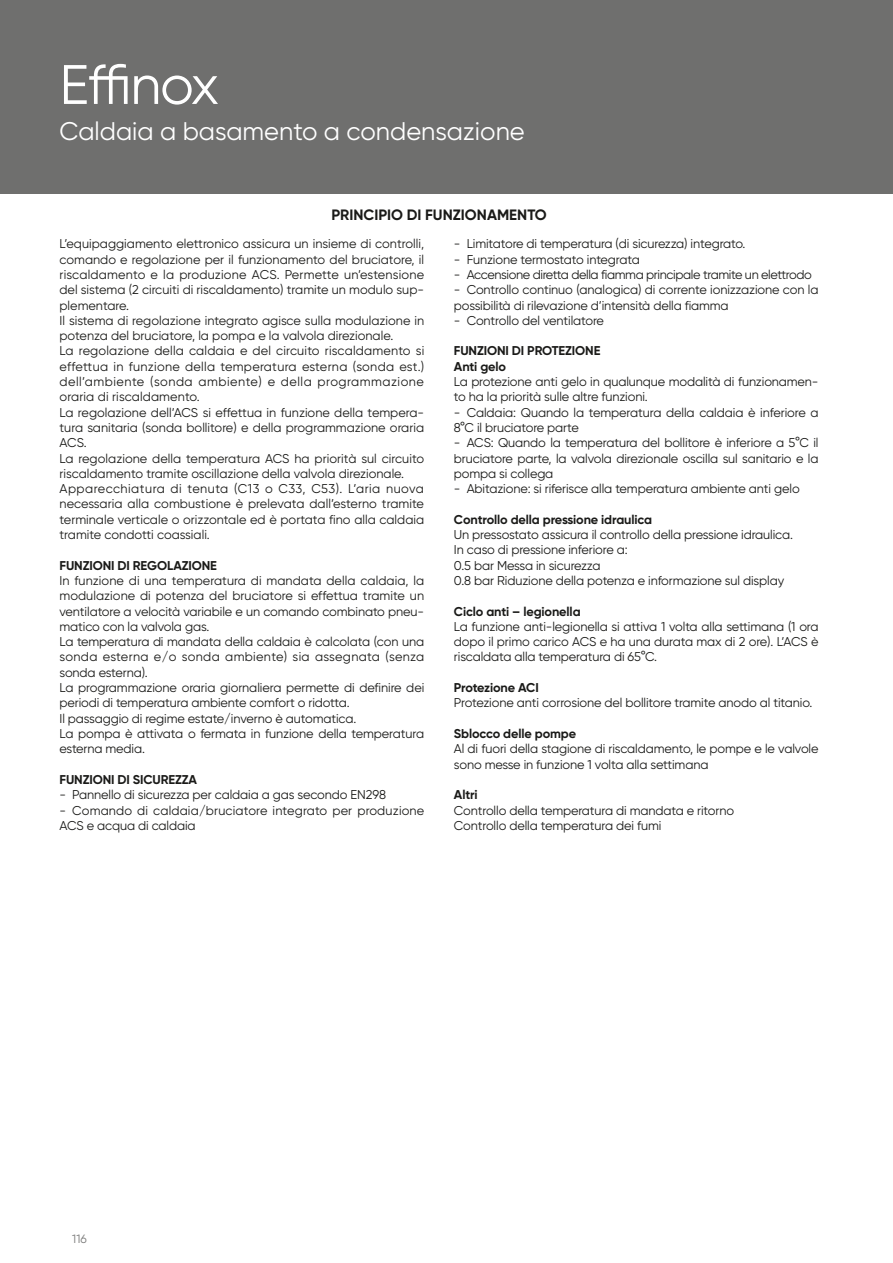
<style>
.page{position:relative;width:893px;height:1263px;background:#fff}
.page>*{position:absolute;margin:0;border:0;box-sizing:border-box;transform-origin:0 0}
.t1{font:55.5px "Gilroy";color:#fff}
.t2{font:25.5px "Gilroy";color:#fff}
.t3{font:700 15px "Gilroy";color:#1a1a18}
.t4{font:12.75px/15.3px "Gilroy";letter-spacing:-.01em;color:#1a1a18}
.t5{font:700 12.75px/15.3px "Gilroy";letter-spacing:-.01em;color:#1a1a18}
.t6{font:12.75px/15.3px "Gilroy";letter-spacing:.01em;color:#1a1a18}
.t7{font:12.75px "Gilroy";letter-spacing:-.03em;color:#1a1a18}
.t8{font:12px "Gilroy";color:#7b7b7a}
</style>
<div class="page">
<div style="left:0;top:0;width:893px;height:193px;background:#6f6f6e"></div>
<h1 class="t1" style="left:60px;top:51px;width:161px">Effinox</h1>
<h2 class="t2" style="left:60px;top:115px;width:467px">Caldaia a basamento a condensazione</h2>
<p class="t3" style="left:331px;top:206px;width:217px">PRINCIPIO DI FUNZIONAMENTO</p>
<p class="t4" style="left:60px;top:236px;width:366px">L’equipaggiamento elettronico assicura un insieme di controlli, comando e regolazione per il funzionamento del bruciatore, il riscaldamento e la produzione ACS. Permette un’estensione del sistema (2 circuiti di riscaldamento) tramite un modulo sup&shy;plementare.<br>Il sistema di regolazione integrato agisce sulla modulazione in potenza del bruciatore, la pompa e la valvola direzionale.<br>La regolazione della caldaia e del circuito riscaldamento si effettua in funzione della temperatura esterna (sonda est.) dell’ambiente (sonda ambiente) e della programmazione oraria di riscaldamento.<br>La regolazione dell’ACS si effettua in funzione della tempera&shy;tura sanitaria (sonda bollitore) e della programmazione oraria ACS.<br>La regolazione della temperatura ACS ha priorità sul circuito riscaldamento tramite oscillazione della valvola direzionale.<br>Apparecchiatura di tenuta (C13 o C33, C53). L’aria nuova necessaria alla combustione è prelevata dall’esterno tramite terminale verticale o orizzontale ed è portata fino alla caldaia tramite condotti coassiali.</p>
<p class="t5" style="left:60px;top:557px;width:159px">FUNZIONI DI REGOLAZIONE</p>
<p class="t4" style="left:60px;top:573px;width:366px">In funzione di una temperatura di mandata della caldaia, la modulazione di potenza del bruciatore si effettua tramite un ventilatore a velocità variabile e un comando combinato pneu&shy;matico con la valvola gas.<br>La temperatura di mandata della caldaia è calcolata (con una sonda esterna e/o sonda ambiente) sia assegnata (senza sonda esterna).<br>La programmazione oraria giornaliera permette di definire dei periodi di temperatura ambiente comfort o ridotta.<br>Il passaggio di regime estate/inverno è automatica.<br>La pompa è attivata o fermata in funzione della temperatura esterna media.</p>
<p class="t5" style="left:60px;top:772px;width:139px">FUNZIONI DI SICUREZZA</p>
<p class="t4" style="left:60px;top:787px;width:328px">- Pannello di sicurezza per caldaia a gas secondo EN298</p>
<p class="t6" style="left:60px;top:802px;width:366px">- Comando di caldaia/bruciatore integrato per produzione<br>ACS e acqua di caldaia</p>
<p class="t4" style="left:454px;top:236px;width:293px">- Limitatore di temperatura (di sicurezza) integrato.</p>
<p class="t4" style="left:454px;top:251px;width:187px">- Funzione termostato integrata</p>
<p class="t7" style="left:454px;top:267px;width:359px">- Accensione diretta della fiamma principale tramite un elettrodo</p>
<p class="t4" style="left:454px;top:282px;width:366px">- Controllo continuo (analogica) di corrente ionizzazione con la possibilità di rilevazione d’intensità della fiamma</p>
<p class="t4" style="left:454px;top:313px;width:152px">- Controllo del ventilatore</p>
<p class="t5" style="left:454px;top:343px;width:148px">FUNZIONI DI PROTEZIONE<br>Anti gelo</p>
<p class="t4" style="left:454px;top:374px;width:366px">La protezione anti gelo in qualunque modalità di funzionamen&shy;to ha la priorità sulle altre funzioni.</p>
<p class="t4" style="left:454px;top:404px;width:366px">- Caldaia: Quando la temperatura della caldaia è inferiore a<br>8°C il bruciatore parte</p>
<p class="t4" style="left:454px;top:435px;width:366px;text-align:justify">- ACS: Quando la temperatura del bollitore è inferiore a 5°C il bruciatore parte, la valvola direzionale oscilla sul sanitario e la pompa si collega</p>
<p class="t4" style="left:454px;top:481px;width:347px">- Abitazione: si riferisce alla temperatura ambiente anti gelo</p>
<p class="t5" style="left:454px;top:512px;width:200px">Controllo della pressione idraulica</p>
<p class="t4" style="left:454px;top:527px;width:341px">Un pressostato assicura il controllo della pressione idraulica.<br>In caso di pressione inferiore a:<br>0.5 bar Messa in sicurezza<br>0.8 bar Riduzione della potenza e informazione sul display</p>
<p class="t5" style="left:454px;top:603px;width:128px">Ciclo anti – legionella</p>
<p class="t4" style="left:454px;top:619px;width:366px;text-align:justify">La funzione anti-legionella si attiva 1 volta alla settimana (1 ora dopo il primo carico ACS e ha una durata max di 2 ore). L’ACS è riscaldata alla temperatura di 65°C.</p>
<p class="t5" style="left:454px;top:680px;width:86px">Protezione ACI</p>
<p class="t4" style="left:454px;top:695px;width:360px">Protezione anti corrosione del bollitore tramite anodo al titanio.</p>
<p class="t5" style="left:454px;top:726px;width:124px">Sblocco delle pompe</p>
<p class="t4" style="left:454px;top:741px;width:366px">Al di fuori della stagione di riscaldamento, le pompe e le valvole sono messe in funzione 1 volta alla settimana</p>
<p class="t5" style="left:454px;top:787px;width:25px">Altri</p>
<p class="t4" style="left:454px;top:802px;width:282px">Controllo della temperatura di mandata e ritorno<br>Controllo della temperatura dei fumi</p>
<p class="t8" style="left:72px;top:1231px;width:16px">116</p>
</div>
